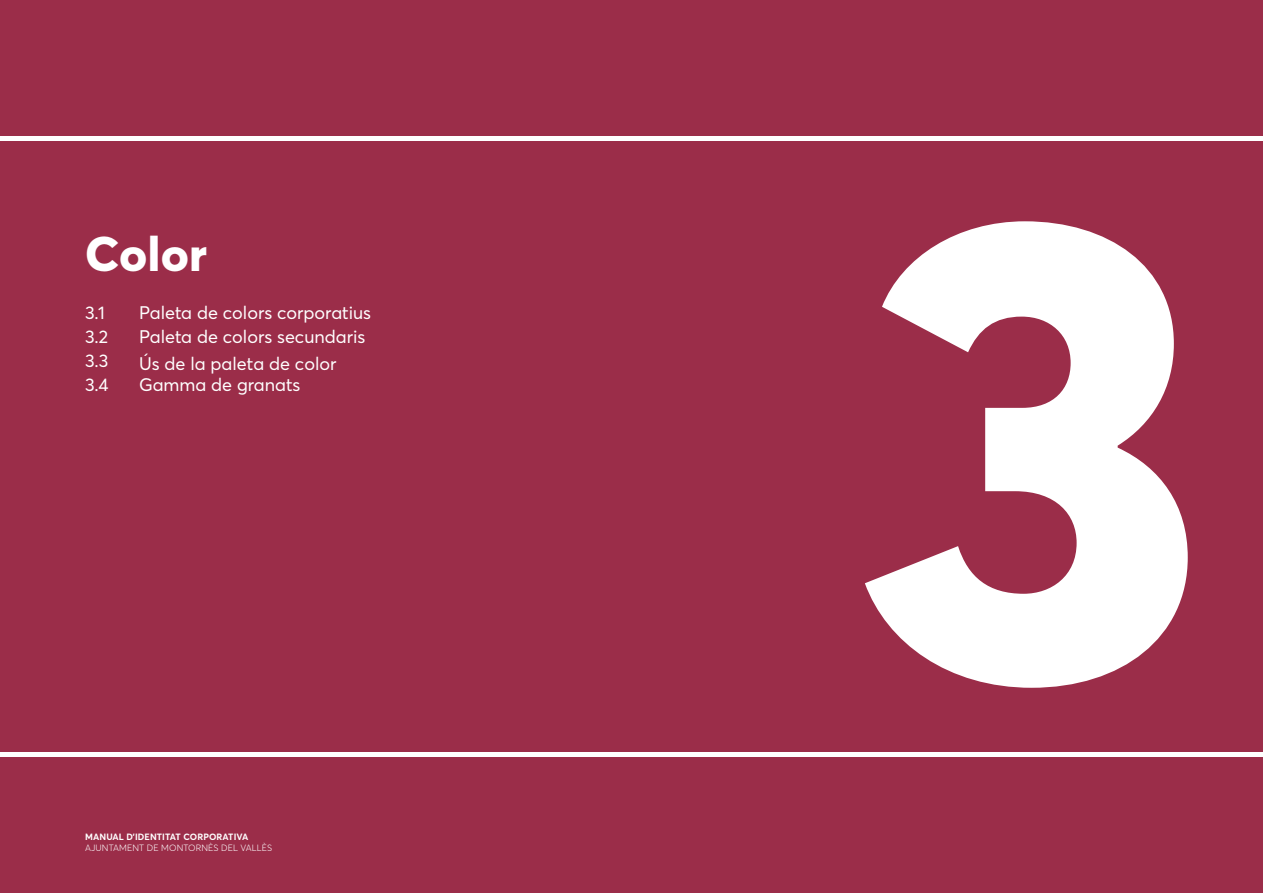
<style>
.page{position:relative;width:1263px;height:893px;background:#9b2d49}
.page>*{position:absolute;margin:0;border:0;box-sizing:border-box;transform-origin:0 0}
.t1{font:800 661.5px "Averta Std";color:#fff}
.t2{font:800 48px "Averta Std";color:#fff}
.t3{font:18px "Averta Std";color:#fff}
.t4{font:300 9px "Averta Std";letter-spacing:.01em;color:#fff}
.t5{font:700 9px "Averta Std";letter-spacing:.01em;color:#fff}
</style>
<div class="page">
<hr style="left:0;top:137px;width:1263px;height:4px;background:#fff">
<hr style="left:0;top:752px;width:1263px;height:4px;background:#fff">
<h2 class="t2" style="left:85px;top:220px;width:123px">Color</h2>
<p class="t3" style="left:85px;top:300px;width:21px">3.1</p>
<p class="t3" style="left:139px;top:300px;width:234px">Paleta de colors corporatius</p>
<p class="t3" style="left:85px;top:324px;width:24px">3.2</p>
<p class="t3" style="left:139px;top:324px;width:228px">Paleta de colors secundaris</p>
<p class="t3" style="left:85px;top:348px;width:25px">3.3</p>
<p class="t3" style="left:139px;top:351px;width:199px">Ús de la paleta de color</p>
<p class="t3" style="left:85px;top:372px;width:25px">3.4</p>
<p class="t3" style="left:139px;top:372px;width:163px">Gamma de granats</p>
<p class="t5" style="left:85px;top:831px;width:165px">MANUAL D’IDENTITAT CORPORATIVA</p>
<p class="t4" style="left:85px;top:841px;width:189px">AJUNTAMENT DE MONTORNÈS DEL VALLÈS</p>
<h1 class="t1" style="left:859px;top:-21px;width:353px">3</h1>
</div>
